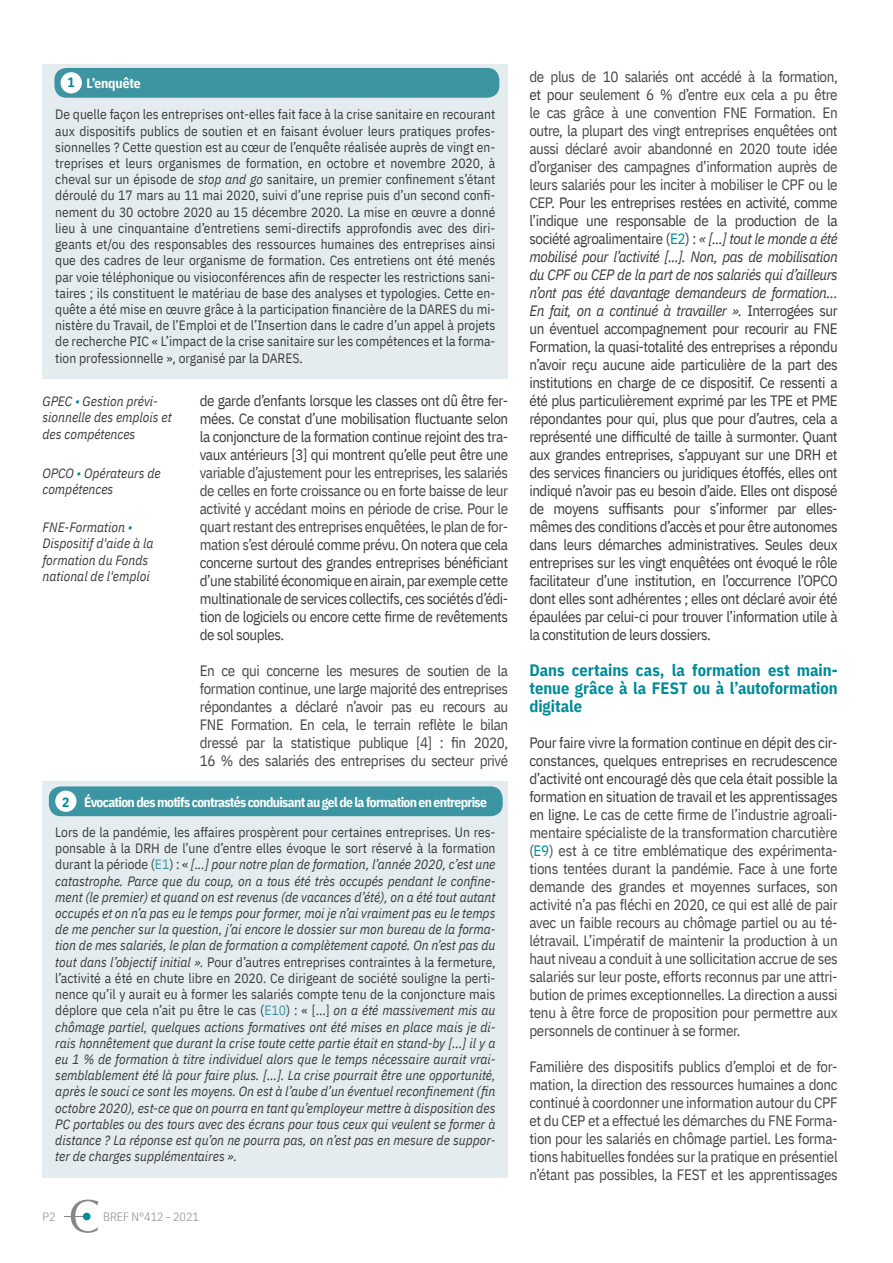
<style>
.page{position:relative;width:893px;height:1263px;background:#fff}
.page>*{position:absolute;margin:0;border:0;box-sizing:border-box;transform-origin:0 0}
.t1{font:700 16.5px/18px "IBM Plex Sans Cond";letter-spacing:-.005em;color:#008b99;text-align:justify}
.t2{font:15px/18px "IBM Plex Sans Cond";letter-spacing:-.03em;color:#3c3c3b;text-align:justify}
.t3{font:15px/18px "IBM Plex Sans Cond";letter-spacing:-.02em;color:#474747;text-align:justify}
.t4{font:italic 13.5px/16.2px "IBM Plex Sans Cond";color:#3c3c3b}
.t5{font:13.5px/16.2px "IBM Plex Sans Cond";color:#3c3c3b;text-align:justify}
.t6{font:700 13.5px "IBM Plex Sans Cond";letter-spacing:-.05em;color:#fff}
.t7{font:700 13.5px "IBM Plex Sans Cond";letter-spacing:-.01em;color:#fff}
.t8{font:300 12px "IBM Plex Sans Cond";color:#878787}
.s1{color:#008b99}
.s2{font-style:italic}
.s3{color:#474747}
.s4{font-style:normal}
.s5{font-style:normal;color:#3c95a2}
.s6{color:#3c3c3b}
</style>
<div class="page">
<svg style="left:64px;top:1199px;width:34px;height:34px"></svg>
<div style="left:83px;top:1213px;width:8px;height:7px;background:#008b99;border-radius:50%"></div>
<div style="left:43px;top:781px;width:465px;height:397px;background:#e4ecf0"></div>
<div style="left:49px;top:786px;width:454px;height:30px;background:#3c95a2;border-radius:12px"></div>
<div style="left:55px;top:791px;width:22px;height:21px;background:#fff;border-radius:50%"></div>
<div style="left:43px;top:64px;width:465px;height:314px;background:#e4ecf0"></div>
<div style="left:54px;top:68px;width:445px;height:30px;background:#3d95a2;border-radius:12px"></div>
<div style="left:61px;top:72px;width:21px;height:21px;background:#fff;border-radius:50%"></div>
<p class="t7" style="left:68px;top:73px;width:75px"><span class="s1">1</span> L’enquête</p>
<p class="t5" style="left:55px;top:105px;width:442px">De quelle façon les entreprises ont-elles fait face à la crise sanitaire en recourant aux dispositifs publics de soutien et en faisant évoluer leurs pratiques profes&shy;sionnelles ? Cette question est au cœur de l’enquête réalisée auprès de vingt en&shy;treprises et leurs organismes de formation, en octobre et novembre 2020, à cheval sur un épisode de <span class="s2">stop and go</span> sanitaire, un premier confinement s’étant déroulé du 17 mars au 11 mai 2020, suivi d’une reprise puis d’un second confi&shy;nement du 30 octobre 2020 au 15 décembre 2020. La mise en œuvre a donné lieu à une cinquantaine d’entretiens semi-directifs approfondis avec des diri&shy;geants et/ou des responsables des ressources humaines des entreprises ainsi que des cadres de leur organisme de formation. Ces entretiens ont été menés par voie téléphonique ou visioconférences afin de respecter les restrictions sani&shy;taires ; ils constituent le matériau de base des analyses et typologies. Cette en&shy;quête a été mise en œuvre grâce à la participation financière de la DARES du mi&shy;nistère du Travail, de l’Emploi et de l’Insertion dans le cadre d’un appel à projets de recherche PIC « L’impact de la crise sanitaire sur les compétences et la forma&shy;tion professionnelle », organisé par la DARES.</p>
<p class="t4" style="left:43px;top:392px;width:131px">GPEC <span class="s1">•</span> Gestion prévi&shy;sionnelle des emplois et des compétences</p>
<p class="t4" style="left:43px;top:464px;width:120px">OPCO <span class="s1">•</span> Opérateurs de compétences</p>
<p class="t4" style="left:43px;top:518px;width:112px">FNE-Formation <span class="s1">•<br></span>Dispositif d'aide à la formation du Fonds national de l'emploi</p>
<p class="t2" style="left:200px;top:390px;width:310px">de garde d’enfants lorsque les classes ont dû être fer&shy;mées. Ce constat d’une mobilisation fluctuante selon la conjoncture de la formation continue rejoint des tra&shy;vaux antérieurs [3] qui montrent qu’elle peut être une</p>
<p class="t2" style="left:200px;top:462px;width:310px"><span class="s3">variable d’ajustement pour les entreprises, les salariés de celles en forte croissance ou en forte baisse de leur activité y accédant moins en période de crise. Pour le quart restant des entreprises enquêtées, le plan de for&shy;mation s’est d</span>éroulé comme prévu. On notera que cela concerne surtout des grandes entreprises bénéficiant d’une stabilité économique en airain, par exemple cette multinationale de services collectifs, ces sociétés d’édi&shy;tion de logiciels ou encore cette firme de revêtements de sol souples.</p>
<p class="t3" style="left:200px;top:660px;width:310px">En ce qui concerne les mesures de soutien de la formation continue, une large majorité des entreprises répondantes a déclaré n’avoir pas eu recours au FNE Formation. En cela, le terrain reflète le bilan dressé par la statistique publique [4] : fin 2020, 16 % des salariés des entreprises du secteur privé</p>
<p class="t6" style="left:62px;top:791px;width:426px"><span class="s1">2</span> Évocation des motifs contrastés conduisant au gel de la formation en entreprise</p>
<p class="t4" style="left:55px;top:823px;width:442px;text-align:justify"><span class="s4">Lors de la pandémie, les affaires prospèrent pour certaines entreprises. Un res&shy;ponsable à la DRH de l’une d’entre elles évoque le sort réservé à la formation durant la période (</span><span class="s5">E1</span><span class="s4">) : «</span> [...] pour notre plan de formation, l’année 2020, c’est une catastrophe. Parce que du coup, on a tous été très occupés pendant le confine&shy;ment (le premier) et quand on est revenus (de vacances d’été), on a été tout autant occupés et on n’a pas eu le temps pour former, moi je n’ai vraiment pas eu le temps de me pencher sur la question, j’ai encore le dossier sur mon bureau de la forma&shy;tion de mes salariés, le plan de formation a complètement capoté. On n’est pas du tout dans l’objectif initial ». <span class="s4">Pour d’autres entreprises contraintes à la fermeture, l’activité a été en chute libre en 2020. Ce dirigeant de société souligne la perti&shy;nence qu’il y aurait eu à former les salariés compte tenu de la conjoncture mais déplore que cela n’ait pu être le cas (</span><span class="s5">E10</span><span class="s4">) : « [...]</span> on a été massivement mis au chômage partiel, quelques actions formatives ont été mises en place mais je di&shy;rais honnêtement que durant la crise toute cette partie était en stand-by [...] il y a eu 1 % de formation à titre individuel alors que le temps nécessaire aurait vrai&shy;semblablement été là pour faire plus. [...]. La crise pourrait être une opportunité, après le souci ce sont les moyens. On est à l’aube d’un éventuel reconfinement (fin octobre 2020), est-ce que on pourra en tant qu’employeur mettre à disposition des PC portables ou des tours avec des écrans pour tous ceux qui veulent se former à distance ? La réponse est qu’on ne pourra pas, on n’est pas en mesure de suppor&shy;ter de charges supplémentaires ».</p>
<p class="t8" style="left:43px;top:1207px;width:14px">P2</p>
<p class="t8" style="left:103px;top:1207px;width:97px">BREF N°412 - 2021</p>
<p class="t2" style="left:529px;top:66px;width:310px"><span class="s3">de plus de 10 salariés ont accédé à la formation, </span>et pour <span class="s3">seulement 6 % d’entre eux cela a pu être le cas grâce à une convention FNE Formation. En outre, la plupart des vingt entreprises enquêtées ont aussi déclaré avoir abandonné en 2020 toute idée d’organiser des campagnes d’information auprès de leurs salariés pour les inciter à mobiliser le CPF ou le CEP</span>. Pour les entreprises restées en activité, comme l’indique une responsable de la production de la société agroalimentaire (<span class="s1">E2</span>) : <span class="s2">« [...] tout le monde a été mobilisé pour l’activité [...]. Non, pas de mobilisation du CPF ou CEP de la part de nos salariés qui d’ailleurs n’ont pas été davantage demandeurs de formation… En fait, on a continué à travailler ».</span> Interrogées sur un éventuel accompagnement pour recourir au FNE Formation, la quasi-totalité des entreprises a répondu n’avoir reçu aucune aide particulière de la part des institutions en charge de ce dispositif. Ce ressenti a été plus particulièrement exprimé par les TPE et PME répondantes pour qui, plus que pour d’autres, cela a représenté une difficulté de taille à surmonter. Quant aux grandes entreprises, s’appuyant sur une DRH et des services financiers ou juridiques étoffés, elles ont indiqué n’avoir pas eu besoin d’aide. Elles ont disposé de moyens suffisants pour s’informer par elles&shy;mêmes des conditions d’accès et pour être autonomes dans leurs démarches administratives. Seules deux entreprises sur les vingt enquêtées ont évoqué le rôle facilitateur d’une institution, en l’occurrence l’OPCO dont elles sont adhérentes ; elles ont déclaré avoir été épaulées par celui-ci pour trouver l’information utile à la constitution de leurs dossiers.</p>
<p class="t1" style="left:529px;top:660px;width:310px">Dans certains cas, la formation est main&shy;tenue grâce à la FEST ou à l’autoformation digitale</p>
<p class="t3" style="left:529px;top:732px;width:310px"><span class="s6">Pour faire vivre la formation continue en dépit des cir&shy;constances, quelques entreprises en recrudescence d’activité ont encouragé dès que cela était possible la formation en situation de travail et les apprentissages en ligne.</span> Le cas de cette firme de l’industrie agroali&shy;mentaire spécialiste de la transformation charcutière (<span class="s1">E9</span>) est à ce titre emblématique des expérimenta&shy;tions tentées durant la pandémie. Face à une forte demande des grandes et moyennes surfaces, son activité n’a pas fléchi en 2020, ce qui est allé de pair avec un faible recours au chômage partiel ou au té&shy;létravail. L’impératif de maintenir la production à un haut niveau a conduit à une sollicitation accrue de ses salariés sur leur poste, efforts reconnus par une attri&shy;bution de primes exceptionnelles. La direction a aussi tenu à être force de proposition pour permettre aux personnels de continuer à se former.</p>
<p class="t3" style="left:529px;top:1056px;width:310px">Familière des dispositifs publics d’emploi et de for&shy;mation, la direction des ressources humaines a donc continué à coordonner une information autour du CPF et du CEP et a effectué les démarches du FNE Forma&shy;tion pour les salariés en chômage partiel. Les forma&shy;tions habituelles fondées sur la pratique en présentiel n’étant pas possibles, la FEST et les apprentissages</p>
</div>
